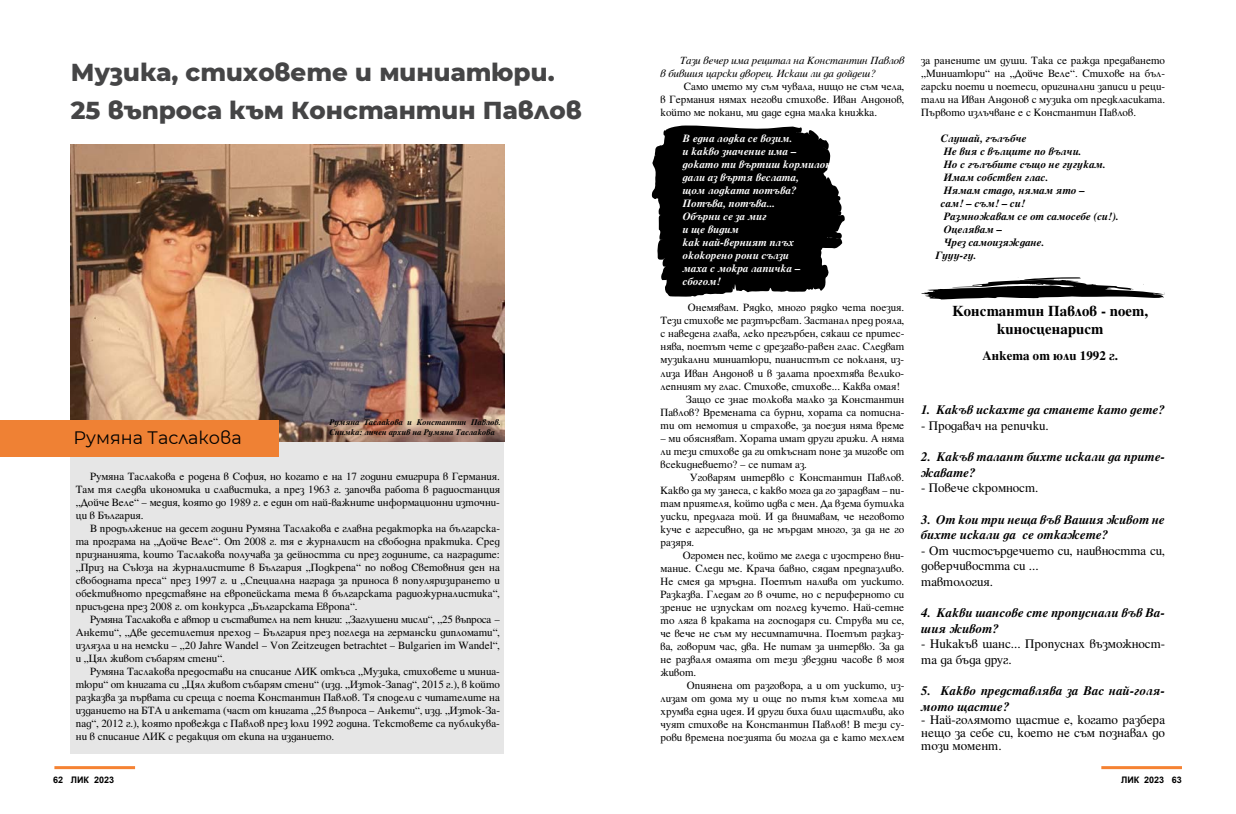
<style>
.page{position:relative;width:1236px;height:814px;background:#fff}
.page>*{position:absolute;margin:0;border:0;box-sizing:border-box;transform-origin:0 0}
.t1{font:800 25px/38px "Montserrat";color:#454546}
.t2{font:18px "Montserrat";color:#000}
.t3{font:700 15px/18px "Pliska";color:#000;text-align:center}
.t4{font:13px/15.6px "Pliska";color:#000}
.t5{font:italic 700 13px/15.6px "Pliska";color:#000}
.t6{font:700 13px "Pliska";color:#000}
.t7{font:11px/13px "Pliska";color:#000;text-align:justify}
.t8{font:italic 700 11px/13px "Pliska";color:#fff}
.t9{font:italic 700 11px "Pliska";color:#000}
.t10{font:italic 11px/13px "Pliska";color:#000}
.t11{font:700 9px "Arial";color:#000}
.t12{font:italic 700 8.5px/10px "Pliska";color:#000}
</style>
<div class="page">
<hr style="left:1101px;top:766px;width:81px;height:3px;background:#f58232">
<hr style="left:54px;top:766px;width:81px;height:3px;background:#f58232">
<svg style="left:652px;top:125px;width:193px;height:172px;background:#252525"></svg>
<div style="left:71px;top:417px;width:433px;height:336px;background:#e6e6e6"></div>
<img style="left:71px;top:144px;width:433px;height:297px">
<div style="left:0;top:420px;width:279px;height:36px;background:#ef8134"></div>
<svg style="left:921px;top:277px;width:244px;height:22px"></svg>
<p class="t10" style="left:660px;top:54px;width:245px;text-indent:20px">Тази вечер има рецитал на Константин Павлов в бившия царски дворец. Искаш ли да дойдеш?</p>
<p class="t7" style="left:660px;top:79px;width:245px;text-indent:23px">Само името му съм чувала, нищо не съм чела, в Германия нямах негови стихове. Иван Андонов, който ме покани, ми даде една малка книжка.</p>
<p class="t8" style="left:683px;top:131px;width:161px">В една лодка се возим.<br>и какво значение има –<br>докато ти въртиш кормилото, дали аз въртя веслата,<br>щом лодката потъва?<br>Потъва, потъва...<br>Обърни се за миг<br>и ще видим<br>как най-верният плъх ококорено рони сълзи<br>маха с мокра лапичка –<br>сбогом!</p>
<p class="t7" style="left:688px;top:300px;width:218px">Онемявам. Рядко, много рядко чета поезия.</p>
<p class="t7" style="left:660px;top:313px;width:245px">Тези стихове ме разтърсват. Застанал пред рояла,</p>
<p class="t7" style="left:660px;top:326px;width:245px">с наведена глава, леко прегърбен, сякаш се притес-</p>
<p class="t7" style="left:660px;top:339px;width:245px">нява, поетът чете с дрезгаво-равен глас. Следват</p>
<p class="t7" style="left:660px;top:352px;width:245px">музикални миниатюри, пианистът се покланя, из-</p>
<p class="t7" style="left:660px;top:365px;width:245px">лиза Иван Андонов и в залата проехтява велико-</p>
<p class="t7" style="left:660px;top:378px;width:241px">лепният му глас. Стихове, стихове... Каква омая!</p>
<p class="t7" style="left:686px;top:391px;width:220px">Защо се знае толкова малко за Константин</p>
<p class="t7" style="left:660px;top:404px;width:245px">Павлов? Времената са бурни, хората са потисна-</p>
<p class="t7" style="left:660px;top:417px;width:245px">ти от немотия и страхове, за поезия няма време</p>
<p class="t7" style="left:660px;top:430px;width:245px">– ми обясняват. Хората имат други грижи. А няма ли тези стихове да ги откъснат поне за мигове от всекидневието? – се питам аз.</p>
<p class="t7" style="left:660px;top:469px;width:245px;text-indent:29px">Уговарям интервю с Константин Павлов.<br>Какво да му занеса, с какво мога да го зарадвам – пи&shy;там приятеля, който идва с мен. Да взема бутилка уиски, предлага той. И да внимавам, че неговото куче е агресивно, да не мърдам много, за да не го разяря.</p>
<p class="t7" style="left:660px;top:547px;width:245px;text-indent:22px">Огромен пес, който ме гледа с изострено вни&shy;мание. Следи ме. Крача бавно, сядам предпазливо.<br>Не смея да мръдна. Поетът налива от уискито.<br>Разказва. Гледам го в очите, но с периферното си зрение не изпускам от поглед кучето. Най-сетне то ляга в краката на господаря си. Струва ми се, че вече не съм му несимпатична. Поетът разказ&shy;ва, говорим час, два. Не питам за интервю. За да не разваля омаята от тези звездни часове в моя живот.</p>
<p class="t7" style="left:660px;top:677px;width:245px;text-indent:26px">Опиянена от разговора, а и от уискито, из&shy;лизам от дома му и още по пътя към хотела ми хрумва една идея. И други биха били щастливи, ако чуят стихове на Константин Павлов! В тези су&shy;рови времена поезията би могла да е като мехлем</p>
<h1 class="t1" style="left:71px;top:52px;width:512px">Музика, стиховете и миниатюри.<br>25 въпроса към Константин Павлов</h1>
<p class="t7" style="left:921px;top:53px;width:245px">за ранените им души. Така се ражда предаването „Миниатюри“ на „Дойче Веле“. Стихове на бъл&shy;гарски поети и поетеси, оригинални записи и реци&shy;тали на Иван Андонов с музика от предкласиката.<br>Първото излъчване е с Константин Павлов.</p>
<p class="t9" style="left:941px;top:130px;width:87px">Слушай, гълъбче</p>
<p class="t9" style="left:944px;top:143px;width:139px">Не вия с вълците по вълчи.</p>
<p class="t9" style="left:944px;top:156px;width:164px">Но с гълъбите също не гугукам.</p>
<p class="t9" style="left:944px;top:169px;width:106px">Имам собствен глас.</p>
<p class="t9" style="left:944px;top:182px;width:143px">Нямам стадо, нямам ято –</p>
<p class="t9" style="left:941px;top:195px;width:86px">сам! – съм! – си!</p>
<p class="t9" style="left:944px;top:208px;width:177px">Размножавам се от самосебе (си!).</p>
<p class="t9" style="left:944px;top:221px;width:60px">Оцелявам –</p>
<p class="t9" style="left:944px;top:234px;width:102px">Чрез самоизяждане.</p>
<p class="t9" style="left:935px;top:247px;width:43px">Гууу-гу.</p>
<h3 class="t3" style="left:952px;top:301px;width:197px">Константин Павлов - поет, киносценарист</h3>
<p class="t6" style="left:983px;top:345px;width:137px">Анкета от юли 1992 г.</p>
<p class="t5" style="left:921px;top:401px;width:245px">1. Какъв искахте да станете като дете?</p>
<p class="t4" style="left:921px;top:416px;width:129px">- Продавач на репички.</p>
<p class="t5" style="left:921px;top:448px;width:245px">2. Какъв талант бихте искали да прите&shy;жавате?</p>
<p class="t4" style="left:921px;top:479px;width:119px">- Повече скромност.</p>
<p class="t5" style="left:921px;top:510px;width:245px">3. От кои три неща във Вашия живот не бихте искали да се откажете?</p>
<p class="t4" style="left:921px;top:541px;width:245px">- От чистосърдечието си, наивността си, доверчивостта си ...<br>тавтология.</p>
<p class="t5" style="left:921px;top:604px;width:245px">4. Какви шансове сте пропуснали във Ва&shy;шия живот?</p>
<p class="t4" style="left:921px;top:635px;width:245px">- Никакъв шанс... Пропуснах възможност&shy;та да бъда друг.</p>
<p class="t5" style="left:921px;top:682px;width:245px">5. Какво представлява за Вас най-голя&shy;мото щастие?</p>
<p class="t4" style="left:921px;top:711px;width:245px;line-height:13px;text-align:justify">- Най-голямото щастие е, когато разбера нещо за себе си, което не съм познавал до този момент.</p>
<p class="t12" style="left:330px;top:417px;width:173px">Румяна Таслакова и Константин Павлов.<br>Снимка: личен архив на Румяна Таслакова</p>
<h2 class="t2" style="left:74px;top:425px;width:170px">Румяна Таслакова</h2>
<p class="t7" style="left:76px;top:469px;width:426px;text-indent:14px">Румяна Таслакова е родена в София, но когато е на 17 години емигрира в Германия.<br>Там тя следва икономика и славистика, а през 1963 г. започва работа в радиостанция „Дойче Веле“ – медия, която до 1989 г. е един от най-важните информационни източни&shy;ци в България.</p>
<p class="t7" style="left:76px;top:521px;width:426px;text-indent:14px">В продължение на десет години Румяна Таслакова е главна редакторка на българска&shy;та програма на „Дойче Веле“. От 2008 г. тя е журналист на свободна практика. Сред признанията, които Таслакова получава за дейността си през годините, са наградите: „Приз на Съюза на журналистите в България „Подкрепа“ по повод Световния ден на свободната преса“ през 1997 г. и „Специална награда за приноса в популяризирането и обективното представяне на европейската тема в българската радиожурналистика“, присъдена през 2008 г. от конкурса „Българската Европа“.</p>
<p class="t7" style="left:76px;top:612px;width:426px;text-indent:14px">Румяна Таслакова е автор и съставител на пет книги: „Заглушени мисли“, „25 въпроса – Анкети“, „Две десетилетия преход – България през погледа на германски дипломати“, излязла и на немски – „20 Jahre Wandel – Von Zeitzeugen betrachtet – Bulgarien im Wandel“, и „Цял живот събарям стени“.</p>
<p class="t7" style="left:76px;top:664px;width:426px;text-indent:14px">Румяна Таслакова предостави на списание ЛИК откъса „Музика, стиховете и миниа&shy;тюри“ от книгата си „Цял живот събарям стени“ (изд. „Изток-Запад“, 2015 г.), в който разказва за първата си среща с поета Константин Павлов. Тя сподели с читателите на изданието на БТА и анкетата (част от книгата „25 въпроса – Анкети“, изд. „Изток-За&shy;пад“, 2012 г.), която провежда с Павлов през юли 1992 година. Текстовете са публикува&shy;ни в списание ЛИК с редакция от екипа на изданието.</p>
<p class="t11" style="left:53px;top:773px;width:62px">62 ЛИК 2023</p>
<p class="t11" style="left:1121px;top:773px;width:62px">ЛИК 2023 63</p>
</div>
